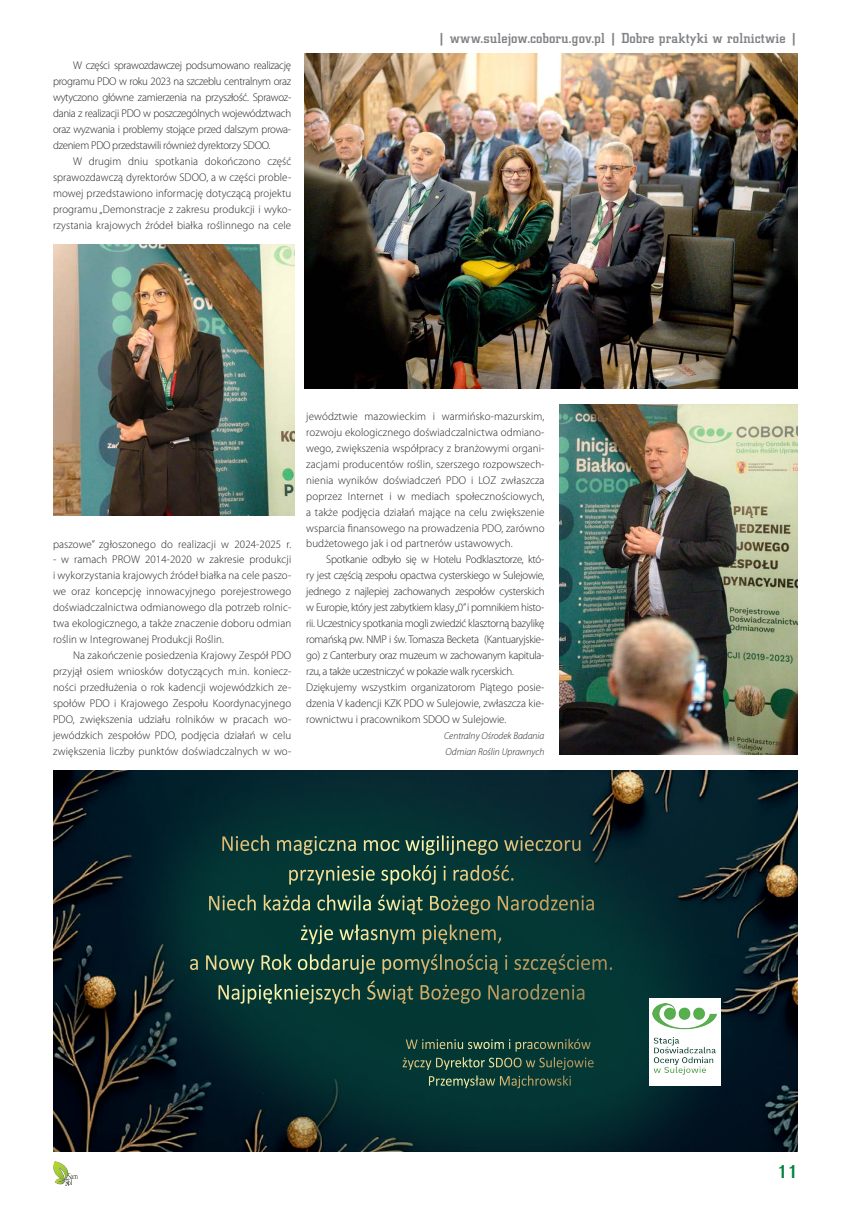
<style>
.page{position:relative;width:851px;height:1205px;background:#fff}
.page>*{position:absolute;margin:0;border:0;box-sizing:border-box;transform-origin:0 0}
.t1{font:700 17.5px "Altrincham";color:#008340}
.t2{font:500 15px "City DEE";letter-spacing:.01em;color:#808285}
.t3{font:300 11.25px/16px "Myriad Pro";letter-spacing:-.01em;color:#231f20;text-align:justify}
.t4{font:300 11.25px "Myriad Pro";letter-spacing:.01em;color:#231f20}
.t5{font:italic 300 10px/16px "Myriad Pro";color:#231f20}
</style>
<div class="page">
<img style="left:53px;top:1161px;width:25px;height:24px">
<img style="left:53px;top:244px;width:241px;height:272px">
<img style="left:53px;top:771px;width:744px;height:381px">
<svg style="left:222px;top:835px;width:47px;height:16px"></svg>
<svg style="left:277px;top:836px;width:79px;height:19px;background:#3a5b49"></svg>
<svg style="left:364px;top:840px;width:35px;height:11px"></svg>
<svg style="left:405px;top:835px;width:92px;height:20px;background:#3f5f4d"></svg>
<svg style="left:504px;top:836px;width:76px;height:15px"></svg>
<svg style="left:289px;top:866px;width:85px;height:18px;background:#3d604d"></svg>
<svg style="left:381px;top:865px;width:55px;height:19px"></svg>
<svg style="left:443px;top:866px;width:2px;height:14px"></svg>
<svg style="left:453px;top:865px;width:60px;height:16px"></svg>
<svg style="left:209px;top:895px;width:47px;height:15px"></svg>
<svg style="left:264px;top:895px;width:46px;height:15px"></svg>
<svg style="left:317px;top:895px;width:54px;height:15px"></svg>
<svg style="left:378px;top:894px;width:44px;height:20px"></svg>
<svg style="left:430px;top:895px;width:60px;height:19px"></svg>
<svg style="left:497px;top:895px;width:96px;height:15px"></svg>
<svg style="left:301px;top:925px;width:32px;height:19px"></svg>
<svg style="left:339px;top:924px;width:75px;height:20px"></svg>
<svg style="left:422px;top:924px;width:79px;height:20px;background:#325240"></svg>
<svg style="left:190px;top:959px;width:8px;height:11px"></svg>
<svg style="left:206px;top:955px;width:48px;height:19px"></svg>
<svg style="left:261px;top:954px;width:30px;height:16px"></svg>
<svg style="left:298px;top:954px;width:77px;height:20px;background:#3a5f4c"></svg>
<svg style="left:382px;top:954px;width:116px;height:20px;background:#315240"></svg>
<svg style="left:505px;top:955px;width:2px;height:15px"></svg>
<svg style="left:514px;top:954px;width:98px;height:20px;background:#264a3c"></svg>
<svg style="left:218px;top:984px;width:142px;height:19px;background:#3e614d"></svg>
<svg style="left:367px;top:980px;width:46px;height:23px"></svg>
<svg style="left:420px;top:985px;width:60px;height:18px"></svg>
<svg style="left:488px;top:984px;width:96px;height:16px;background:#33513f"></svg>
<svg style="left:406px;top:1039px;width:97px;height:10px"></svg>
<svg style="left:509px;top:1038px;width:81px;height:13px"></svg>
<svg style="left:402px;top:1057px;width:191px;height:31px;background:#254d40"></svg>
<img style="left:305px;top:53px;width:492px;height:335px">
<img style="left:559px;top:404px;width:238px;height:351px">
<div style="left:648px;top:998px;width:72px;height:88px;background:#fff"></div>
<img style="left:652px;top:1003px;width:64px;height:71px">
<p class="t3" style="left:53px;top:58px;width:240px;text-indent:20px">W części sprawozdawczej podsumowano realizację programu PDO w roku 2023 na szczeblu centralnym oraz wytyczono główne zamierzenia na przyszłość. Sprawoz&shy;dania z realizacji PDO w poszczególnych województwach oraz wyzwania i problemy stojące przed dalszym prowa&shy;dzeniem PDO przedstawili również dyrektorzy SDOO.</p>
<p class="t3" style="left:53px;top:153px;width:240px;text-indent:20px">W drugim dniu spotkania dokończono część sprawozdawczą dyrektorów SDOO, a w części proble&shy;mowej przedstawiono informację dotyczącą projektu programu „Demonstracje z zakresu produkcji i wyko&shy;rzystania krajowych źródeł białka roślinnego na cele</p>
<h2 class="t2" style="left:437px;top:30px;width:361px">| www.sulejow.coboru.gov.pl | Dobre praktyki w rolnictwie |</h2>
<p class="t4" style="left:53px;top:537px;width:240px">paszowe” zgłoszonego do realizacji w 2024-2025 r.</p>
<p class="t3" style="left:53px;top:552px;width:240px">- w ramach PROW 2014-2020 w zakresie produkcji i wykorzystania krajowych źródeł białka na cele paszo&shy;we oraz koncepcję innowacyjnego porejestrowego doświadczalnictwa odmianowego dla potrzeb rolnic&shy;twa ekologicznego, a także znaczenie doboru odmian roślin w Integrowanej Produkcji Roślin.</p>
<p class="t3" style="left:53px;top:647px;width:240px;text-indent:20px">Na zakończenie posiedzenia Krajowy Zespół PDO przyjął osiem wniosków dotyczących m.in. koniecz&shy;ności przedłużenia o rok kadencji wojewódzkich ze&shy;społów PDO i Krajowego Zespołu Koordynacyjnego PDO, zwiększenia udziału rolników w pracach wo&shy;jewódzkich zespołów PDO, podjęcia działań w celu zwiększenia liczby punktów doświadczalnych w wo-</p>
<p class="t3" style="left:306px;top:408px;width:240px">jewództwie mazowieckim i warmińsko-mazurskim, rozwoju ekologicznego doświadczalnictwa odmiano&shy;wego, zwiększenia współpracy z branżowymi organi&shy;zacjami producentów roślin, szerszego rozpowszech&shy;nienia wyników doświadczeń PDO i LOZ zwłaszcza poprzez Internet i w mediach społecznościowych, a także podjęcia działań mające na celu zwiększenie wsparcia finansowego na prowadzenia PDO, zarówno budżetowego jak i od partnerów ustawowych.</p>
<p class="t3" style="left:306px;top:552px;width:240px;text-align:left;text-indent:20px">Spotkanie odbyło się w Hotelu Podklasztorze, któ&shy;ry jest częścią zespołu opactwa cysterskiego w Sulejowie, jednego z najlepiej zachowanych zespołów cysterskich w Europie, który jest zabytkiem klasy „0” i pomnikiem histo&shy;rii. Uczestnicy spotkania mogli zwiedzić klasztorną bazylikę romańską pw. NMP i św. Tomasza Becketa (Kantuaryjskie&shy;go) z Canterbury oraz muzeum w zachowanym kapitula&shy;rzu, a także uczestniczyć w pokazie walk rycerskich.<br>Dziękujemy wszystkim organizatorom Piątego posie&shy;dzenia V kadencji KZK PDO w Sulejowie, zwłaszcza kie&shy;rownictwu i pracownikom SDOO w Sulejowie.</p>
<p class="t5" style="left:444px;top:728px;width:102px">Centralny Ośrodek Badania<br>Odmian Roślin Uprawnych</p>
<h1 class="t1" style="left:776px;top:1161px;width:23px">11</h1>
</div>
